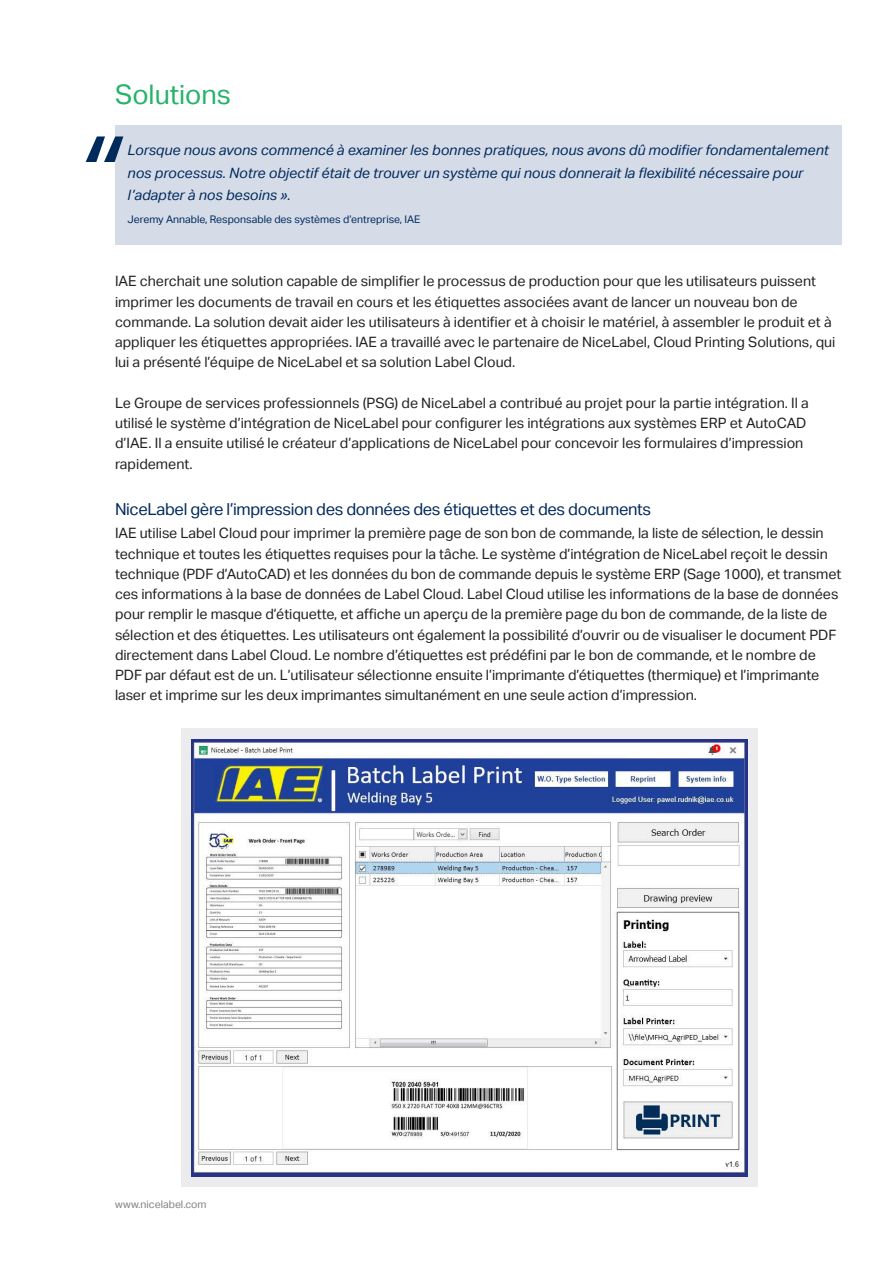
<style>
.page{position:relative;width:893px;height:1263px;background:#fff}
.page>*{position:absolute;margin:0;border:0;box-sizing:border-box;transform-origin:0 0}
.Headline-2{font:27px "Aktiv Grotesk";color:#24b369}
.Headline-4{font:16.5px "Aktiv Grotesk";letter-spacing:-.02em;color:#00295c}
.Body{font:14.25px/20.2px "Aktiv Grotesk";letter-spacing:-.005em;color:#231f20}
.Body-citat{font:italic 14.25px/22.5px "Aktiv Grotesk";color:#00295c}
.Citat-podpis{font:10.5px "Aktiv Grotesk";color:#00295c}
.t1{font:10.5px "Aktiv Grotesk";color:#808285}
</style>
<div class="page">
<div style="left:115px;top:125px;width:726px;height:120px;background:#d5dce8"></div>
<svg style="left:86px;top:136px;width:37px;height:26px"></svg>
<div style="left:181px;top:728px;width:577px;height:458px;background:#ececee"></div>
<img style="left:192px;top:739px;width:556px;height:437px">
<div style="left:628px;top:746px;width:75px;height:11px;background:#fff"></div>
<p class="Headline-2" style="left:115px;top:79px;width:117px">Solutions</p>
<p class="Body-citat" style="left:128px;top:139px;width:703px">Lorsque nous avons commencé à examiner les bonnes pratiques, nous avons dû modifier fondamentalement nos processus. Notre objectif était de trouver un système qui nous donnerait la flexibilité nécessaire pour l’adapter à nos besoins ».</p>
<p class="Citat-podpis" style="left:128px;top:213px;width:294px">Jeremy Annable, Responsable des systèmes d’entreprise, IAE</p>
<p class="Body" style="left:115px;top:271px;width:722px">IAE cherchait une solution capable de simplifier le processus de production pour que les utilisateurs puissent imprimer les documents de travail en cours et les étiquettes associées avant de lancer un nouveau bon de commande. La solution devait aider les utilisateurs à identifier et à choisir le matériel, à assembler le produit et à appliquer les étiquettes appropriées. IAE a travaillé avec le partenaire de NiceLabel, Cloud Printing Solutions, qui lui a présenté l’équipe de NiceLabel et sa solution Label Cloud.</p>
<p class="Body" style="left:115px;top:393px;width:695px">Le Groupe de services professionnels (PSG) de NiceLabel a contribué au projet pour la partie intégration. Il a utilisé le système d’intégration de NiceLabel pour configurer les intégrations aux systèmes ERP et AutoCAD d’IAE. Il a ensuite utilisé le créateur d’applications de NiceLabel pour concevoir les formulaires d’impression rapidement.</p>
<p class="Headline-4" style="left:115px;top:500px;width:538px">NiceLabel gère l’impression des données des étiquettes et des documents</p>
<p class="Body" style="left:115px;top:523px;width:728px">IAE utilise Label Cloud pour imprimer la première page de son bon de commande, la liste de sélection, le dessin technique et toutes les étiquettes requises pour la tâche. Le système d’intégration de NiceLabel reçoit le dessin technique (PDF d’AutoCAD) et les données du bon de commande depuis le système ERP (Sage 1000), et transmet ces informations à la base de données de Label Cloud. Label Cloud utilise les informations de la base de données pour remplir le masque d’étiquette, et affiche un aperçu de la première page du bon de commande, de la liste de sélection et des étiquettes. Les utilisateurs ont également la possibilité d’ouvrir ou de visualiser le document PDF directement dans Label Cloud. Le nombre d’étiquettes est prédéfini par le bon de commande, et le nombre de PDF par défaut est de un. L’utilisateur sélectionne ensuite l’imprimante d’étiquettes (thermique) et l’imprimante laser et imprime sur les deux imprimantes simultanément en une seule action d’impression.</p>
<p class="t1" style="left:115px;top:1199px;width:93px">www.nicelabel.com</p>
</div>
